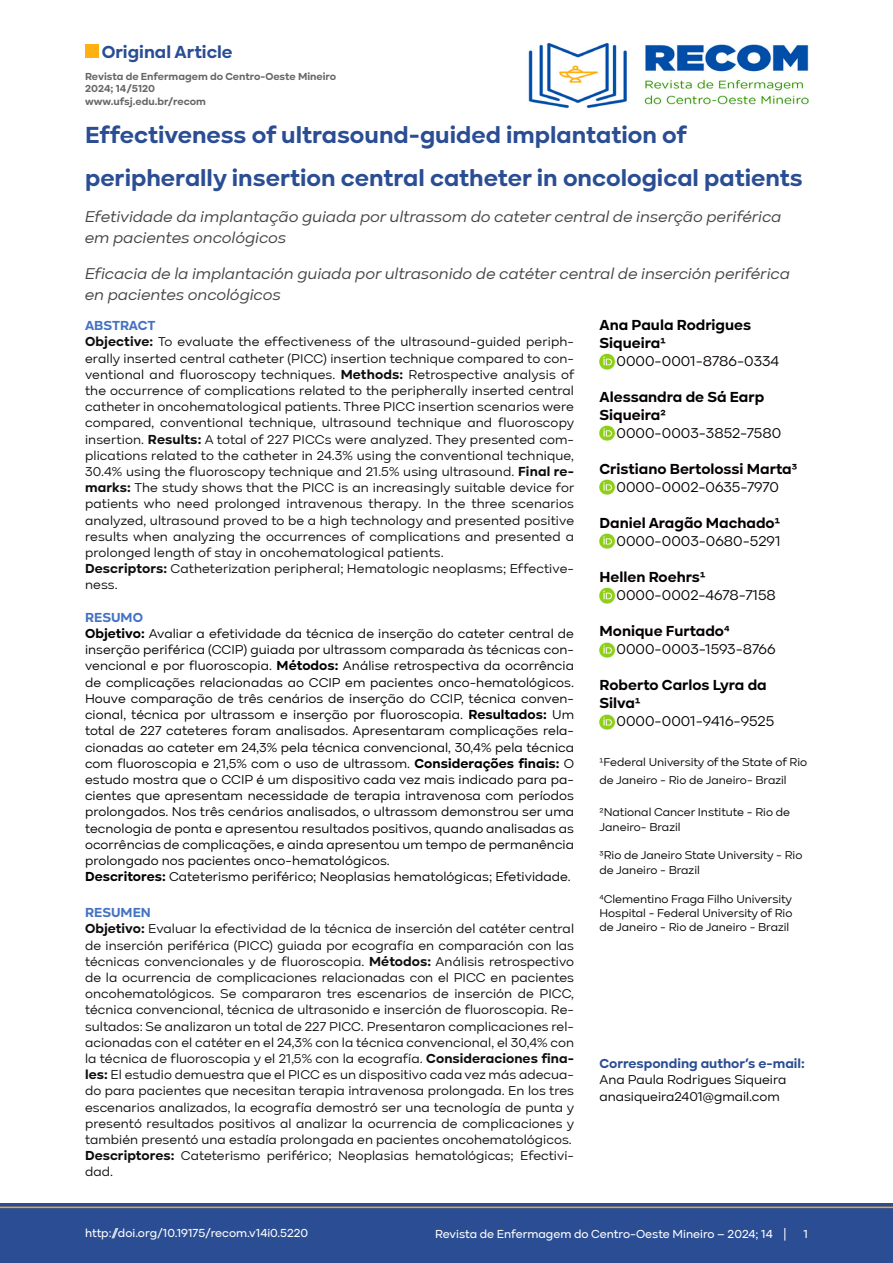
<style>
.page{position:relative;width:893px;height:1263px;background:#fff}
.page>*{position:absolute;margin:0;border:0;box-sizing:border-box;transform-origin:0 0}
.Titulo_principal{font:700 24px/43.2px "Kinetika";color:#2a4d93}
.t1{font:700 18px "Kinetika";color:#2a4e94}
.Titulos_linguas{font:italic 16.5px/21px "Kinetika";color:#454545}
.Body_Text_2{font:700 15px/18px "Kinetika";color:#050000}
.Orcid{font:15px "Kinetika";color:#050000}
.Body_Text_2-2{font:15px "Kinetika";color:#050000}
.Nome_autor{font:700 15px/18px "Kinetika";color:#000}
.Texto_resumo{font:13.5px/16.2px "Kinetika";letter-spacing:.005em;color:#0d0d0d;text-align:justify}
.Texto_resumo-2{font:13.5px/16.2px "Kinetika";letter-spacing:.005em;color:#000;text-align:justify}
.Body_Text_2-3{font:700 13.5px "Kinetika";color:#2a4d93}
.Body_Text_2-4{font:13.5px "Kinetika";color:#050000}
.Body_Text_2-5{font:13.5px "Kinetika";color:#000}
.Tit__Resuno{font:700 13.5px "Kinetika";color:#4472c4}
.Body_Text_2-6{font:12px/14.4px "Kinetika";color:#000}
.t2{font:500 12px "Kinetika";color:#fff}
.t3{font:700 10.5px "Kinetika";color:#676767}
.s1{font-weight:700}
.s2{color:#000}
</style>
<div class="page">
<div style="left:0;top:1203px;width:893px;height:60px;background:#2a4d93"></div>
<hr style="left:0;top:1206px;width:893px;height:2px;background:#f7a51c">
<img style="left:528px;top:43px;width:281px;height:66px">
<div style="left:85px;top:45px;width:14px;height:13px;background:#ffb111"></div>
<img style="left:599px;top:425px;width:16px;height:15px">
<img style="left:599px;top:479px;width:16px;height:16px">
<img style="left:599px;top:533px;width:16px;height:16px">
<img style="left:599px;top:587px;width:16px;height:16px">
<img style="left:599px;top:642px;width:16px;height:15px">
<img style="left:599px;top:353px;width:16px;height:16px">
<img style="left:599px;top:714px;width:16px;height:15px">
<p class="t1" style="left:102px;top:41px;width:132px">Original Article</p>
<p class="t3" style="left:85px;top:70px;width:253px">Revista de Enfermagem do Centro-Oeste Mineiro</p>
<p class="t3" style="left:85px;top:82px;width:72px">2024; 14/5120</p>
<p class="t3" style="left:85px;top:95px;width:123px">www.ufsj.edu.br/recom</p>
<p class="Titulo_principal" style="left:85px;top:113px;width:719px">Effectiveness of ultrasound-guided implantation of peripherally insertion central catheter in oncological patients</p>
<p class="Titulos_linguas" style="left:85px;top:206px;width:698px">Efetividade da implantação guiada por ultrassom do cateter central de inserção periférica em pacientes oncológicos</p>
<p class="Titulos_linguas" style="left:85px;top:263px;width:707px">Eficacia de la implantación guiada por ultrasonido de catéter central de inserción periférica en pacientes oncológicos</p>
<p class="Tit__Resuno" style="left:85px;top:317px;width:72px">ABSTRACT</p>
<p class="Texto_resumo" style="left:85px;top:334px;width:491px"><span class="s1">Objective:</span> To evaluate the effectiveness of the ultrasound-guided periph&shy;erally inserted central catheter (PICC) insertion technique compared to con&shy;ventional and fluoroscopy techniques. <span class="s1">Methods:</span> Retrospective analysis of the occurrence of complications related to the peripherally inserted central catheter in oncohematological patients. Three PICC insertion scenarios were compared, conventional technique, ultrasound technique and fluoroscopy insertion. <span class="s1">Results:</span> A total of 227 PICCs were analyzed. They presented com&shy;plications related to the catheter in 24.3% using the conventional technique, 30.4% using the fluoroscopy technique and 21.5% using ultrasound. <span class="s1">Final re&shy;marks:</span> The study shows that the PICC is an increasingly suitable device for patients who need prolonged intravenous therapy. In the three scenarios analyzed, ultrasound proved to be a high technology and presented positive results when analyzing the occurrences of complications and presented a prolonged length of stay in oncohematological patients.</p>
<p class="Texto_resumo" style="left:85px;top:561px;width:490px"><span class="s1">Descriptors:</span> Catheterization peripheral; Hematologic neoplasms; Effective&shy;ness.</p>
<p class="Tit__Resuno" style="left:85px;top:609px;width:59px">RESUMO</p>
<p class="Texto_resumo-2" style="left:85px;top:625px;width:491px"><span class="s1">Objetivo:</span> Avaliar a efetividade da técnica de inserção do cateter central de inserção periférica (CCIP) guiada por ultrassom comparada às técnicas con&shy;vencional e por fluoroscopia. <span class="s1">Métodos:</span> Análise retrospectiva da ocorrência de complicações relacionadas ao CCIP em pacientes onco-hematológicos.<br>Houve comparação de três cenários de inserção do CCIP, técnica conven&shy;cional, técnica por ultrassom e inserção por fluoroscopia. <span class="s1">Resultados:</span> Um total de 227 cateteres foram analisados. Apresentaram complicações rela&shy;cionadas ao cateter em 24,3% pela técnica convencional, 30,4% pela técnica com fluoroscopia e 21,5% com o uso de ultrassom. <span class="s1">Considerações finais:</span> O estudo mostra que o CCIP é um dispositivo cada vez mais indicado para pa&shy;cientes que apresentam necessidade de terapia intravenosa com períodos prolongados. Nos três cenários analisados, o ultrassom demonstrou ser uma tecnologia de ponta e apresentou resultados positivos, quando analisadas as ocorrências de complicações, e ainda apresentou um tempo de permanência prolongado nos pacientes onco-hematológicos.</p>
<p class="Texto_resumo-2" style="left:85px;top:868px;width:487px"><span class="s1">Descritores:</span> Cateterismo periférico; Neoplasias hematológicas; Efetividade.</p>
<p class="Tit__Resuno" style="left:85px;top:904px;width:67px">RESUMEN</p>
<p class="Texto_resumo" style="left:85px;top:921px;width:491px"><span class="s1">Objetivo:</span> Evaluar la efectividad de la técnica de inserción del catéter central de inserción periférica (PICC) guiada por ecografía en comparación con las técnicas convencionales y de fluoroscopia. <span class="s1">Métodos:</span> Análisis retrospectivo de la ocurrencia de complicaciones relacionadas con el PICC en pacientes oncohematológicos. Se compararon tres escenarios de inserción de PICC, técnica convencional, técnica de ultrasonido e inserción de fluoroscopia. Re&shy;sultados: Se analizaron un total de 227 PICC. Presentaron complicaciones rel&shy;acionadas con el catéter en el 24,3% con la técnica convencional, el 30,4% con la técnica de fluoroscopia y el 21,5% con la ecografía. <span class="s1">Consideraciones fina&shy;les:</span> El estudio demuestra que el PICC es un dispositivo cada vez más adecua&shy;do para pacientes que necesitan terapia intravenosa prolongada. En los tres escenarios analizados, la ecografía demostró ser una tecnología de punta y presentó resultados positivos al analizar la ocurrencia de complicaciones y también presentó una estadía prolongada en pacientes oncohematológicos.</p>
<p class="Texto_resumo" style="left:85px;top:1147px;width:490px"><span class="s1">Descriptores:</span> Cateterismo periférico; Neoplasias hematológicas; Efectivi&shy;dad.</p>
<p class="Nome_autor" style="left:600px;top:316px;width:153px">Ana Paula Rodrigues<br>Siqueira1</p>
<p class="Orcid" style="left:617px;top:352px;width:164px">0000-0001-8786-0334</p>
<p class="Body_Text_2" style="left:600px;top:388px;width:166px">Alessandra de Sá Earp<br>Siqueira2</p>
<p class="Body_Text_2-2" style="left:617px;top:424px;width:166px">0000-0003-3852-7580</p>
<p class="Body_Text_2" style="left:600px;top:460px;width:199px">Cristiano Bertolossi Marta3</p>
<p class="Body_Text_2-2" style="left:617px;top:478px;width:164px">0000-0002-0635-7970</p>
<p class="Body_Text_2" style="left:600px;top:514px;width:182px">Daniel Aragão Machado<span class="s2">1</span></p>
<p class="Orcid" style="left:617px;top:532px;width:165px">0000-0003-0680-5291</p>
<p class="Body_Text_2" style="left:600px;top:568px;width:107px">Hellen Roehrs<span class="s2">1</span></p>
<p class="Body_Text_2-2" style="left:617px;top:586px;width:161px">0000-0002-4678-7158</p>
<p class="Body_Text_2" style="left:600px;top:622px;width:132px">Monique Furtado4</p>
<p class="Orcid" style="left:617px;top:640px;width:160px">0000-0003-1593-8766</p>
<p class="Body_Text_2" style="left:600px;top:676px;width:169px">Roberto Carlos Lyra da<br>Silva<span class="s2">1</span></p>
<p class="Orcid" style="left:617px;top:712px;width:159px">0000-0001-9416-9525</p>
<p class="Body_Text_2-6" style="left:600px;top:753px;width:209px;line-height:18px">1Federal University of the State of Rio de Janeiro - Rio de Janeiro- Brazil</p>
<p class="Body_Text_2-6" style="left:600px;top:805px;width:192px">2National Cancer Institute - Rio de<br>Janeiro- Brazil</p>
<p class="Body_Text_2-6" style="left:600px;top:848px;width:204px">3Rio de Janeiro State University - Rio de Janeiro - Brazil</p>
<p class="Body_Text_2-6" style="left:600px;top:891px;width:194px;text-align:justify">4Clementino Fraga Filho University Hospital - Federal University of Rio de Janeiro - Rio de Janeiro - Brazil</p>
<p class="Body_Text_2-3" style="left:600px;top:1055px;width:207px">Corresponding author’s e-mail:</p>
<p class="Body_Text_2-4" style="left:600px;top:1072px;width:188px">Ana Paula Rodrigues Siqueira</p>
<p class="Body_Text_2-5" style="left:600px;top:1088px;width:182px">anasiqueira2401@gmail.com</p>
<p class="t2" style="left:85px;top:1226px;width:225px">http://doi.org/10.19175/recom.v14i0.5220</p>
<p class="t2" style="left:435px;top:1227px;width:353px">Revista de Enfermagem do Centro-Oeste Mineiro – 2024; 14 |</p>
<p class="t2" style="left:803px;top:1227px;width:6px">1</p>
</div>
